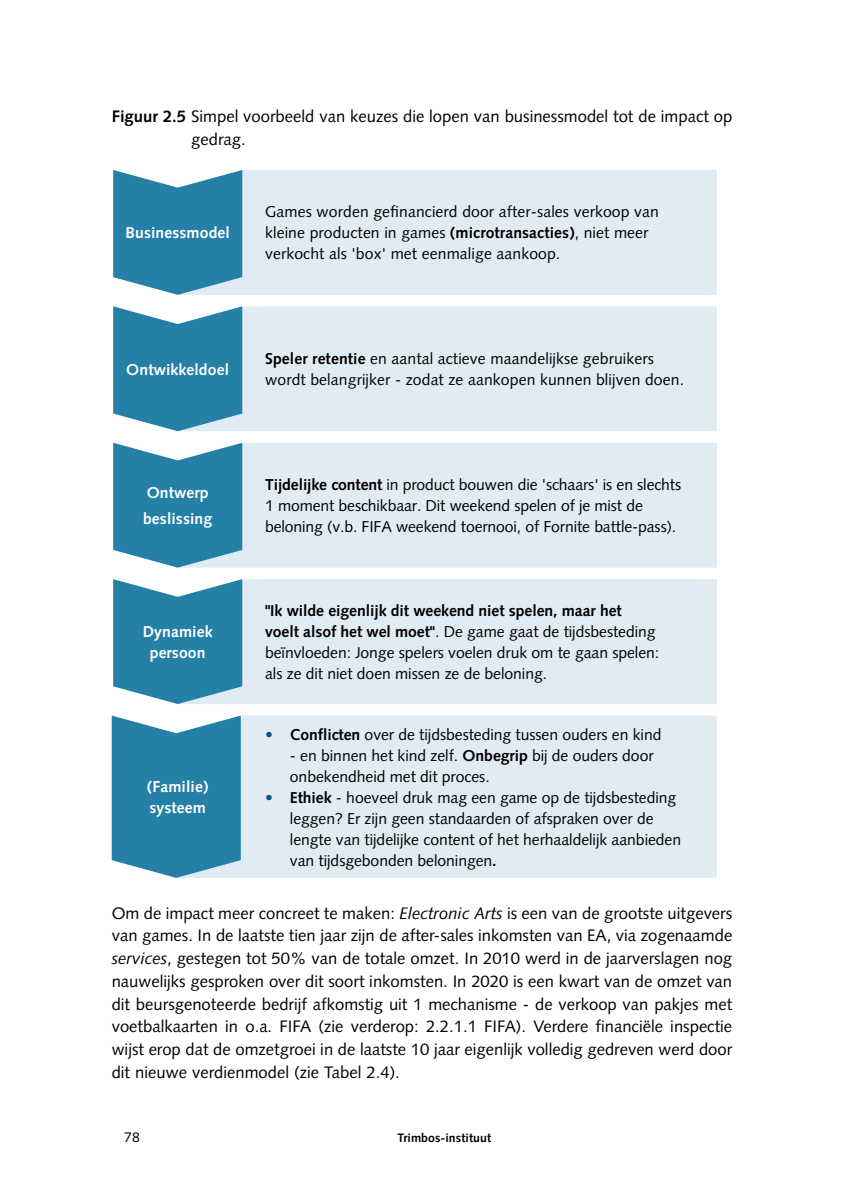
<style>
.page{position:relative;width:844px;height:1191px;background:#fff}
.page>*{position:absolute;margin:0;border:0;box-sizing:border-box;transform-origin:0 0}
.t1{font:16.62px/22.8px "Syntax LT Std";color:#000}
.t2{font:15.75px/21px "Syntax LT Std";letter-spacing:-.005em;color:#000}
.t3{font:700 15.75px/21px "Syntax LT Std";letter-spacing:.005em;color:#fff}
.t4{font:700 15.75px "Syntax LT Std";color:#005781}
.t5{font:14px "Syntax LT Std";color:#000}
.t6{font:700 12.25px "Syntax";letter-spacing:.005em;color:#000}
.s1{font-weight:700}
.s2{font-weight:700;color:#005781}
.s3{font-style:italic}
</style>
<div class="page">
<div style="left:242px;top:170px;width:474px;height:125px;background:#e1ebf4"></div>
<svg style="left:113px;top:170px;width:129px;height:125px;background:#4391b3"></svg>
<div style="left:242px;top:306px;width:474px;height:125px;background:#e1ebf4"></div>
<svg style="left:113px;top:306px;width:129px;height:125px;background:#4391b3"></svg>
<div style="left:242px;top:443px;width:474px;height:124px;background:#e1ebf4"></div>
<svg style="left:113px;top:443px;width:129px;height:124px;background:#4291b2"></svg>
<div style="left:242px;top:579px;width:474px;height:125px;background:#e1ebf4"></div>
<svg style="left:113px;top:579px;width:129px;height:125px;background:#4391b3"></svg>
<div style="left:241px;top:715px;width:475px;height:163px;background:#e1ebf4"></div>
<svg style="left:112px;top:715px;width:129px;height:163px;background:#3d8db0"></svg>
<p class="t1" style="left:191px;top:105px;width:542px;text-indent:-79px"><span class="s1">Figuur 2.5</span> Simpel voorbeeld van keuzes die lopen van businessmodel tot de impact op gedrag.</p>
<p class="t3" style="left:125px;top:222px;width:106px">Businessmodel</p>
<p class="t3" style="left:126px;top:359px;width:104px">Ontwikkeldoel</p>
<p class="t3" style="left:143px;top:479px;width:71px;line-height:26.2px">Ontwerp beslissing</p>
<p class="t3" style="left:143px;top:621px;width:71px;text-align:center">Dynamiek persoon</p>
<p class="t3" style="left:147px;top:776px;width:63px">(Familie) systeem</p>
<p class="t2" style="left:265px;top:201px;width:395px">Games worden gefinancierd door after-sales verkoop van kleine producten in games <span class="s1">(microtransacties)</span>, niet meer verkocht als 'box' met eenmalige aankoop.</p>
<p class="t2" style="left:265px;top:348px;width:420px"><span class="s1">Speler retentie</span> en aantal actieve maandelijkse gebruikers wordt belangrijker - zodat ze aankopen kunnen blijven doen.</p>
<p class="t2" style="left:265px;top:474px;width:417px"><span class="s1">Tijdelijke content</span> in product bouwen die 'schaars' is en slechts<br>1 moment beschikbaar. Dit weekend spelen of je mist de beloning (v.b. FIFA weekend toernooi, of Fornite battle-pass).</p>
<p class="t2" style="left:265px;top:600px;width:395px"><span class="s1">"Ik wilde eigenlijk dit weekend niet spelen, maar het voelt alsof het wel moet"</span>. De game gaat de tijdsbesteding beïnvloeden: Jonge spelers voelen druk om te gaan spelen: als ze dit niet doen missen ze de beloning.</p>
<p class="t2" style="left:265px;top:723px;width:398px"><span class="s2">•</span> <span class="s1">Conflicten</span> over de tijdsbesteding tussen ouders en kind</p>
<p class="t2" style="left:290px;top:744px;width:392px">- en binnen het kind zelf. <span class="s1">Onbegrip</span> bij de ouders door onbekendheid met dit proces.<br><span class="s1">Ethiek</span> - hoeveel druk mag een game op de tijdsbesteding leggen? Er zijn geen standaarden of afspraken over de lengte van tijdelijke content of het herhaaldelijk aanbieden van tijdsgebonden beloningen<span class="s1">.</span></p>
<p class="t4" style="left:265px;top:788px;width:9px">•</p>
<p class="t1" style="left:112px;top:901px;width:622px;text-align:justify">Om de impact meer concreet te maken: <span class="s3">Electronic Arts</span> is een van de grootste uitgevers van games. In de laatste tien jaar zijn de after-sales inkomsten van EA, via zogenaamde <span class="s3">services</span>, gestegen tot 50% van de totale omzet. In 2010 werd in de jaarverslagen nog nauwelijks gesproken over dit soort inkomsten. In 2020 is een kwart van de omzet van dit beursgenoteerde bedrijf afkomstig uit 1 mechanisme - de verkoop van pakjes met voetbalkaarten in o.a. FIFA (zie verderop: 2.2.1.1 FIFA). Verdere financiële inspectie wijst erop dat de omzetgroei in de laatste 10 jaar eigenlijk volledig gedreven werd door dit nieuwe verdienmodel (zie Tabel 2.4).</p>
<p class="t5" style="left:124px;top:1129px;width:17px">78</p>
<p class="t6" style="left:397px;top:1131px;width:95px">Trimbos-instituut</p>
</div>
